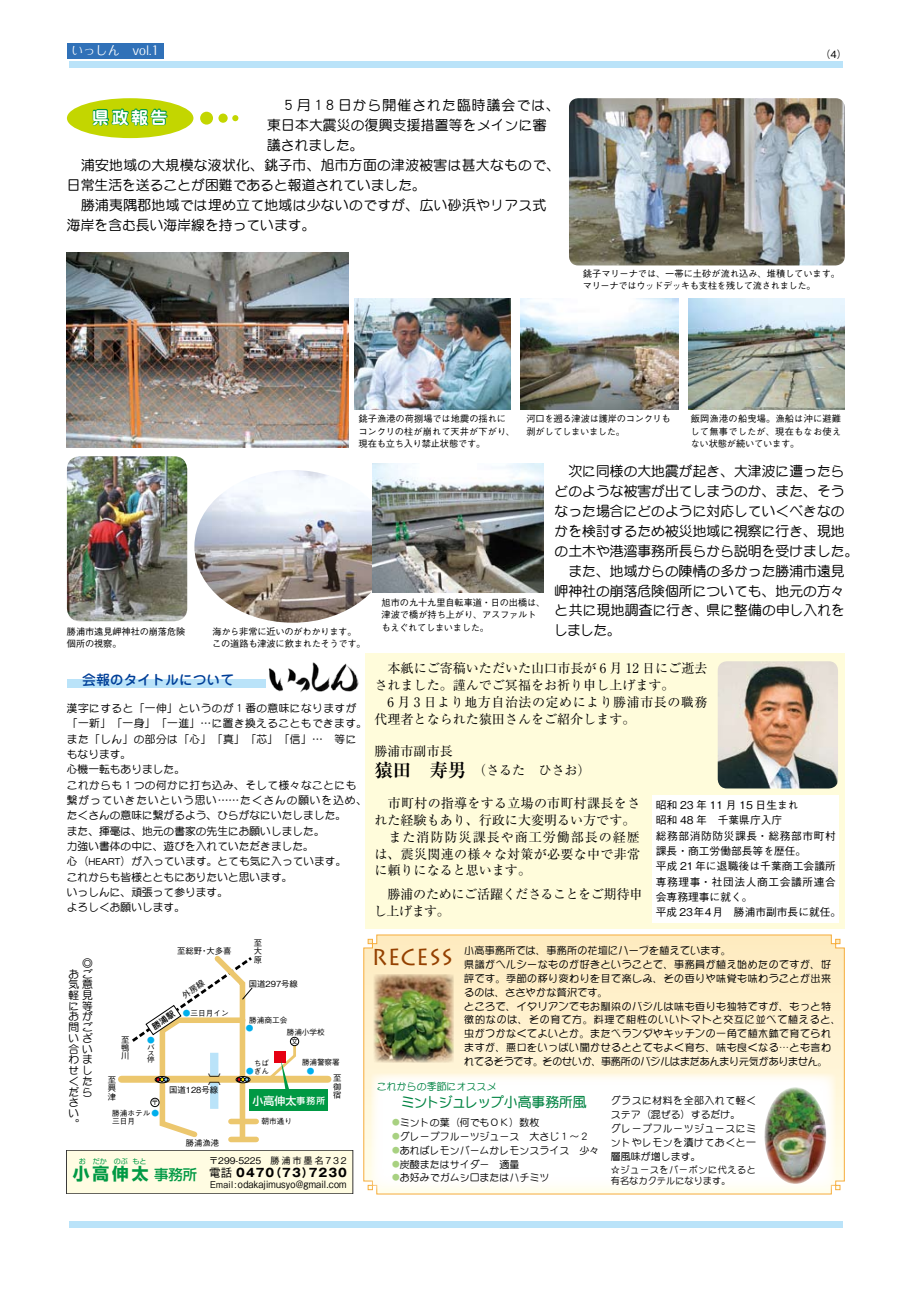
<style>
.page{position:relative;width:911px;height:1290px;background:#fff}
.page>*{position:absolute;margin:0;border:0;box-sizing:border-box;transform-origin:0 0}
.t1{font:23px "Lithos Pro";color:#944000}
.t2{font:700 18.38px "Ryumin Pro";color:#000}
.t3{font:700 16.88px "Jun 501 Pro";color:#fff}
.t4{font:700 16.75px "Shin Go Pro";color:#094}
.t5{font:500 14.38px "Shin Go Pro";color:#094}
.t6{font:13.75px/20px "DF Maru Gothic Std W5";color:#000}
.t7{font:13.75px "DF Maru Gothic Std W5";letter-spacing:.02em;color:#000}
.t8{font:13.75px "DF Maru Gothic Std W5";letter-spacing:.075em;color:#000}
.t9{font:13.75px "DF Maru Gothic Std W7";letter-spacing:-.035em;color:#008342}
.t10{font:500 13.75px "Jun 34 Pro";color:#003f98}
.t11{font:13px/16.9px "Ryumin Pro";color:#000}
.t12{font:13px/16.9px "Ryumin Pro";letter-spacing:.02em;color:#000}
.t13{font:13px/16.9px "Ryumin Pro";letter-spacing:-.03em;color:#000}
.t14{font:500 12.5px "Gothic BBB Pro";color:#000}
.t15{font:12.25px "Folk Pro";color:#fff}
.t16{font:700 11.62px "Gothic MB101 Pro";letter-spacing:.09em;color:#000}
.t17{font:500 11px "Shin Go Pro";color:#fff}
.t18{font:10.75px/15.4px "DF Maru Gothic Std W5";color:#000}
.t19{font:500 10.75px/15.4px "Gothic BBB Pro";letter-spacing:.005em;color:#000}
.t20{font:10px/13.8px "DFPOP1 Std W3";letter-spacing:.05em;color:#000}
.t21{font:10px/13.8px "DF Maru Gothic Std W5";color:#000}
.t22{font:10px/13.8px "DF Maru Gothic Std W5";letter-spacing:.045em;color:#000}
.t23{font:500 10px "Gothic BBB Pro";letter-spacing:.02em;color:#000;scale:.9 1}
.t24{font:10px "DFPOP1 Std W3";letter-spacing:.03em;color:#000}
.t25{font:10px "DF Maru Gothic Std W5";color:#008342}
.t26{font:500 10px "Gothic BBB Pro";letter-spacing:.02em;color:#000}
.t27{font:500 9.25px/12.2px "Gothic BBB Pro";letter-spacing:-.015em;color:#000}
.t28{font:9.25px/11.5px "DF Maru Gothic Std W5";letter-spacing:.055em;color:#000}
.t29{font:500 9.12px "Gothic BBB Pro";color:#000}
.t30{font:500 8.38px/8.4px "Gothic BBB Pro";color:#000;text-align:justify}
.t31{font:500 7.62px "Gothic BBB Pro";color:#000}
.t32{font:500 7.62px "Gothic BBB Pro";color:#00afec}
.t33{font:7px "Shin Go Pro";color:#094}
.t34{font:500 7px "Gothic BBB Pro";color:#000}
.t35{font:500 6.88px/6.2px "Gothic BBB Pro";color:#000;scale:1.11 1}
.s1{color:#00afec}
.s2{font-size:8.75px}
.s3{font-size:9.25px}
.s4{font-family:"Gothic BBB Pro";font-weight:500}
</style>
<div class="page">
<div style="left:69px;top:61px;width:773px;height:7px;background:#bae3f9"></div>
<div style="left:69px;top:1221px;width:773px;height:6px;background:#bae3f9"></div>
<div style="left:66px;top:1150px;width:287px;height:44px;background:#fffce2"></div>
<div style="left:121px;top:1076px;width:207px;height:7px;background:#ecc76e"></div>
<div style="left:290px;top:1037px;width:9px;height:9px;border:1px solid #000;border-radius:50%"></div>
<div style="left:231px;top:1119px;width:25px;height:5px;background:#ecc76e"></div>
<div style="left:249px;top:1089px;width:79px;height:21px;background:#094"></div>
<svg style="left:266px;top:1038px;width:31px;height:51px"></svg>
<div style="left:67px;top:43px;width:96px;height:15px;background:#3071b8"></div>
<img style="left:67px;top:456px;width:120px;height:165px;border-radius:13px">
<div style="left:67px;top:679px;width:288px;height:9px;background:#bae3f9"></div>
<img style="left:266px;top:662px;width:92px;height:30px">
<img style="left:569px;top:98px;width:275px;height:167px;border-radius:9px">
<img style="left:194px;top:470px;width:197px;height:153px;border-radius:50%">
<div style="left:67px;top:98px;width:126px;height:40px;background:#c3d600;border-radius:50%"></div>
<svg style="left:92px;top:108px;width:76px;height:18px"></svg>
<div style="left:200px;top:112px;width:13px;height:13px;background:#c3d600;border-radius:50%"></div>
<div style="left:218px;top:114px;width:10px;height:9px;background:#c3d600;border-radius:50%"></div>
<svg style="left:232px;top:115px;width:6px;height:6px"></svg>
<img style="left:521px;top:299px;width:157px;height:111px">
<img style="left:354px;top:299px;width:156px;height:110px">
<img style="left:372px;top:464px;width:172px;height:128px">
<img style="left:688px;top:299px;width:156px;height:110px">
<img style="left:67px;top:253px;width:282px;height:195px">
<div style="left:365px;top:653px;width:479px;height:276px;background:#fffcdb"></div>
<svg style="left:363px;top:934px;width:482px;height:261px;background:#feefca"></svg>
<img style="left:374px;top:974px;width:80px;height:88px">
<div style="left:371px;top:1073px;width:465px;height:116px;background:#fff"></div>
<img style="left:764px;top:1087px;width:62px;height:97px;border-radius:50%">
<div style="left:652px;top:795px;width:187px;height:127px;background:#fff"></div>
<img style="left:717px;top:661px;width:121px;height:127px;border-radius:9px">
<svg style="left:129px;top:955px;width:126px;height:188px"></svg>
<p class="t15" style="left:71px;top:40px;width:90px">いっしん　vol.1</p>
<p class="t8" style="left:267px;top:98px;width:294px">　５月１８日から開催された臨時議会では、</p>
<p class="t6" style="left:267px;top:115px;width:281px">東日本大震災の復興支援措置等をメインに審</p>
<p class="t6" style="left:267px;top:135px;width:98px">議されました。</p>
<p class="t7" style="left:67px;top:158px;width:495px">　浦安地域の大規模な液状化、銚子市、旭市方面の津波被害は甚大なもので、</p>
<p class="t6" style="left:67px;top:175px;width:361px">日常生活を送ることが困難であると報道されていました。</p>
<p class="t7" style="left:67px;top:197px;width:481px">　勝浦夷隅郡地域では埋め立て地域は少ないのですが、広い砂浜やリアス式</p>
<p class="t6" style="left:67px;top:215px;width:250px">海岸を含む長い海岸線を持っています。</p>
<h3 class="t3" style="left:92px;top:104px;width:77px">県政報告</h3>
<p class="t26" style="left:820px;top:46px;width:28px">)4(</p>
<p class="t27" style="left:583px;top:266px;width:259px">銚子マリーナでは、一帯に土砂が流れ込み、堆積しています。マリーナではウッドデッキも支柱を残して流されました。</p>
<p class="t27" style="left:67px;top:624px;width:120px">勝浦市遠見岬神社の崩落危険個所の視察。</p>
<p class="t27" style="left:358px;top:412px;width:158px">銚子漁港の荷捌場では地震の揺れにコンクリの柱が崩れて天井が下がり、現在も立ち入り禁止状態です。</p>
<p class="t27" style="left:526px;top:412px;width:146px">河口を遡る津波は護岸のコンクリも剥がしてしまいました。</p>
<p class="t27" style="left:690px;top:412px;width:152px;text-align:justify">飯岡漁港の船曳場。漁船は沖に避難して無事でしたが、現在もなお使えない状態が続いています。</p>
<p class="t27" style="left:212px;top:624px;width:155px">海から非常に近いのがわかります。この道路も津波に飲まれたそうです。</p>
<p class="t27" style="left:381px;top:595px;width:165px">旭市の九十九里自転車道・日の出橋は、津波で橋が持ち上がり、アスファルトもえぐれてしまいました。</p>
<p class="t6" style="left:554px;top:461px;width:306px">　次に同様の大地震が起き、大津波に遭ったらどのような被害が出てしまうのか、また、そうなった場合にどのように対応していくべきなのかを検討するため被災地域に視察に行き、現地の土木や港湾事務所長らから説明を受けました。　また、地域からの陳情の多かった勝浦市遠見岬神社の崩落危険個所についても、地元の方々と共に現地調査に行き、県に整備の申し入れをしました。</p>
<p class="t10" style="left:82px;top:669px;width:153px">会報のタイトルについて</p>
<p class="t18" style="left:67px;top:700px;width:302px">漢字にすると「一伸」というのが１番の意味になりますが「一新」「一身」「一進」…に置き換えることもできます。また「しん」の部分は「心」「真」「芯」「信」…　等にもなります。<br>心機一転もありました。<br>これからも１つの何かに打ち込み、そして様々なことにも繋がっていきたいという思い……たくさんの願いを込め、たくさんの意味に繋がるよう、ひらがなにいたしました。<br>また、揮毫は、地元の書家の先生にお願いしました。<br>力強い書体の中に、遊びを入れていただきました。<br>心（HEART）が入っています。とても気に入っています。<br>これからも皆様とともにありたいと思います。<br>いっしんに、頑張って参ります。<br>よろしくお願いします。</p>
<p class="t18" style="left:82px;top:955px;width:12px">◎</p>
<p class="t18" style="left:68px;top:968px;width:26px;line-height:10.8px;text-align:justify">おご気意軽見に等おが問ごいざ合いわませしくただら</p>
<p class="t18" style="left:68px;top:1097px;width:11px;line-height:10.8px">さい</p>
<p class="t18" style="left:68px;top:1116px;width:12px">。</p>
<p class="t30" style="left:177px;top:946px;width:27px">至総野</p>
<p class="t30" style="left:254px;top:937px;width:9px">至大原</p>
<p class="t30" style="left:206px;top:946px;width:27px">大多喜</p>
<p class="t30" style="left:200px;top:946px;width:10px">・</p>
<p class="t30" style="left:249px;top:978px;width:51px">国道297号線</p>
<p class="t31" style="left:183px;top:1007px;width:47px"><span class="s1">●</span>三日月イン</p>
<p class="t31" style="left:249px;top:1014px;width:40px">勝浦商工会</p>
<p class="t32" style="left:246px;top:1021px;width:9px">●</p>
<p class="t31" style="left:287px;top:1025px;width:39px">勝浦小学校</p>
<p class="t31" style="left:302px;top:1056px;width:39px">勝浦警察署</p>
<p class="t30" style="left:121px;top:1034px;width:9px">至鴨川</p>
<p class="t32" style="left:147px;top:1034px;width:9px">●</p>
<p class="t34" style="left:291px;top:1036px;width:8px">文</p>
<p class="t35" style="left:147px;top:1043px;width:8px">バ</p>
<p class="t35" style="left:147px;top:1049px;width:8px">ス停</p>
<p class="t31" style="left:246px;top:1057px;width:24px">　ちば</p>
<p class="t31" style="left:246px;top:1065px;width:24px"><span class="s1">●</span>ぎん</p>
<p class="t32" style="left:307px;top:1065px;width:9px">●</p>
<p class="t14" style="left:208px;top:1069px;width:14px">〕〔</p>
<p class="t30" style="left:108px;top:1074px;width:9px">至興津</p>
<p class="t30" style="left:333px;top:1073px;width:9px">至御宿</p>
<p class="t30" style="left:169px;top:1084px;width:51px">国道128号線</p>
<p class="t17" style="left:252px;top:1091px;width:74px">小高伸太<span class="s2">事務所</span></p>
<p class="t34" style="left:151px;top:1097px;width:8px">〒</p>
<p class="t31" style="left:112px;top:1107px;width:48px">勝浦ホテル<span class="s1">●</span></p>
<p class="t31" style="left:112px;top:1115px;width:24px">三日月</p>
<p class="t30" style="left:186px;top:1138px;width:35px">勝浦漁港</p>
<p class="t31" style="left:261px;top:1115px;width:32px">朝市通り</p>
<p class="t33" style="left:114px;top:1155px;width:16px">のぶ</p>
<p class="t33" style="left:93px;top:1155px;width:16px">だか</p>
<p class="t33" style="left:79px;top:1155px;width:9px">お</p>
<p class="t33" style="left:132px;top:1155px;width:16px">もと</p>
<h3 class="t4" style="left:73px;top:1161px;width:77px">小高伸太</h3>
<h3 class="t5" style="left:154px;top:1162px;width:45px">事務所</h3>
<p class="t29" style="left:209px;top:1153px;width:139px">〒299-5225　<span class="s3">勝浦市墨名 7 3 2</span></p>
<p class="t16" style="left:309px;top:1163px;width:40px">7230</p>
<p class="t16" style="left:270px;top:1163px;width:45px">)73(</p>
<p class="t16" style="left:209px;top:1163px;width:67px"><span class="s4">電話</span> 0470</p>
<p class="t23" style="left:210px;top:1176px;width:153px"><span class="s3">Email:</span>odakajimusyo@gmail.com</p>
<p class="t11" style="left:374px;top:659px;width:334px">　本紙にご寄稿いただいた山口市長が 6 月 12 日にご逝去されました。謹んでご冥福をお祈り申し上げます。<br>　6 月 3 日より地方自治法の定めにより勝浦市長の職務代理者となられた猿田さんをご紹介します。</p>
<p class="t11" style="left:374px;top:741px;width:80px">勝浦市副市長</p>
<p class="t11" style="left:466px;top:761px;width:125px">　（さるた　ひさお(</p>
<h2 class="t2" style="left:374px;top:756px;width:94px">猿田　寿男</h2>
<p class="t12" style="left:374px;top:794px;width:267px">　市町村の指導をする立場の市町村課長をされた経験もあり、行政に大変明るい方です。　また消防防災課長や商工労働部長の経歴は、震災関連の様々な対策が必要な中で非常に頼りになると思います。</p>
<p class="t13" style="left:374px;top:885px;width:270px">　勝浦のためにご活躍くださることをご期待申し上げます。</p>
<p class="t19" style="left:656px;top:796px;width:187px">昭和 23 年 11 月 15 日生まれ<br>昭和 48 年　千葉県庁入庁<br>総務部消防防災課長・総務部市町村課長・商工労働部長等を歴任。<br>平成 21 年に退職後は千葉商工会議所専務理事・社団法人商工会議所連合会専務理事に就く。<br>平成 23年4月　勝浦市副市長に就任。</p>
<p class="t24" style="left:464px;top:945px;width:268px">小高事務所では、事務所の花壇にハーブを植えています。</p>
<h1 class="t1" style="left:371px;top:944px;width:83px">RECESS</h1>
<p class="t20" style="left:464px;top:957px;width:378px">県議がヘルシーなものが好きということで、事務員が植え始めたのですが、好評です。季節の移り変わりを目で楽しみ、その香りや味覚も味わうことが出来るのは、ささやかな贅沢です。<br>ところで、イタリアンでもお馴染のバジルは味も香りも独特ですが、もっと特徴的なのは、その育て方。料理で相性のいいトマトと交互に並べて植えると、虫がつかなくてよいとか。またベランダやキッチンの一角で植木鉢で育てられますが、悪口をいっぱい聞かせるととてもよく育ち、味も良くなる…とも言われてるそうです。そのせいか、事務所のバジルはまだあんまり元気がありません。</p>
<p class="t25" style="left:377px;top:1081px;width:121px">これからの季節にオススメ</p>
<p class="t9" style="left:401px;top:1095px;width:187px">ミントジュレップ小高事務所風</p>
<p class="t21" style="left:400px;top:1115px;width:201px">ミントの葉（何でもＯＫ）数枚<br>グレープフルーツジュース　大さじ１~２あればレモンバームかレモンスライス　少々炭酸またはサイダー　適量<br>お好みでガムシロまたはハチミツ</p>
<p class="t22" style="left:611px;top:1094px;width:147px">グラスに材料を全部入れて軽くステア（混ぜる）するだけ。<br>グレープフルーツジュースにミントやレモンを漬けておくと一層風味が増します。</p>
<p class="t28" style="left:611px;top:1163px;width:147px">☆ジュースをバーボンに代えると有名なカクテルになります。</p>
</div>
